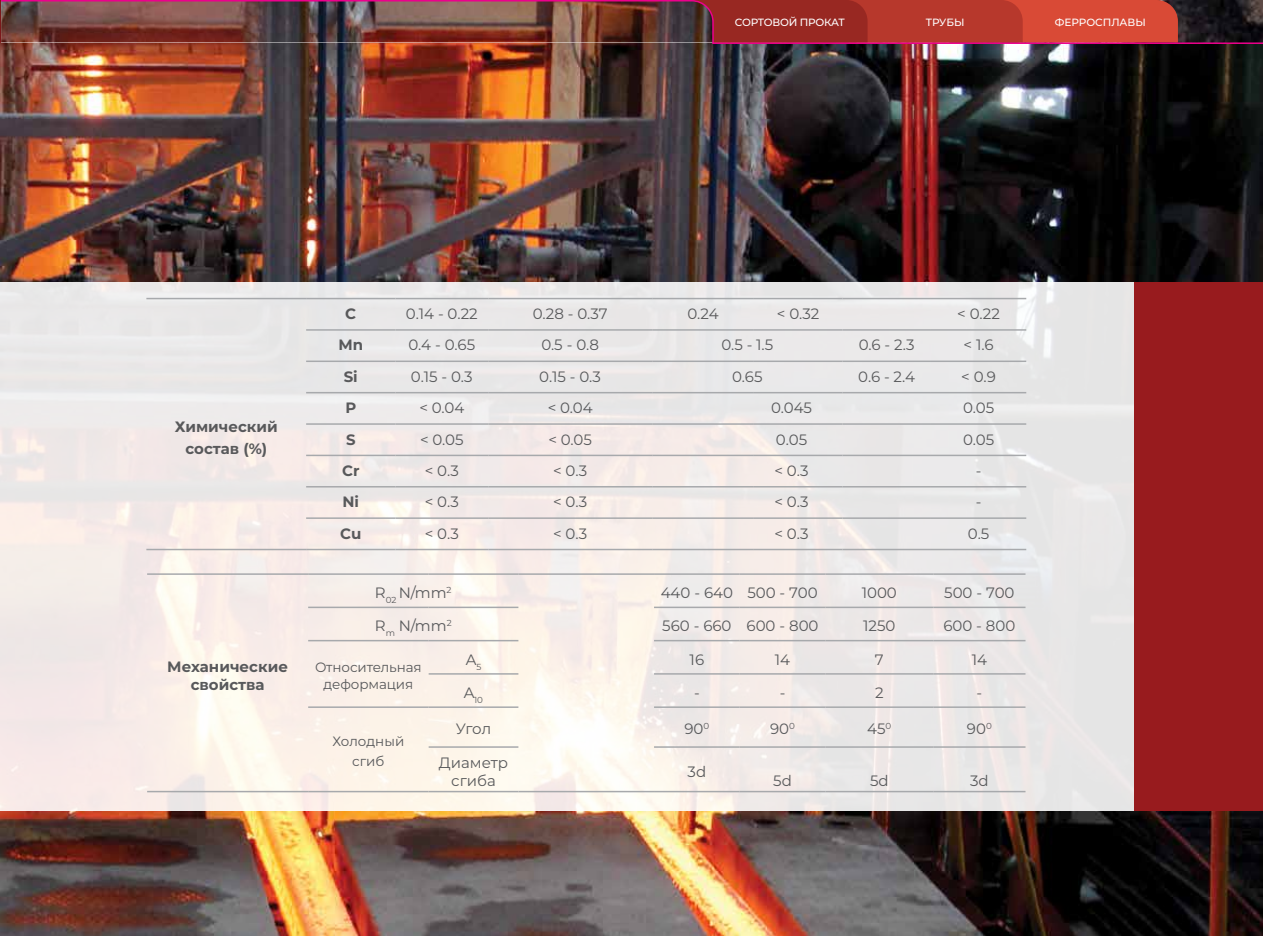
<style>
.page{position:relative;width:1263px;height:936px;background:#fff}
.page>*{position:absolute;margin:0;border:0;box-sizing:border-box;transform-origin:0 0}
.t1{font:15px/18px "Montserrat";color:#58595b;text-align:center}
.t2{font:700 15px/22.5px "Montserrat";color:#58595b;text-align:center}
.t3{font:13.5px/16.2px "Montserrat";letter-spacing:-.01em;color:#58595b;text-align:center}
.t4{font:500 10.5px "Montserrat";letter-spacing:-.015em;color:#fff}
.t5{font:8.7px "Montserrat";color:#58595b}
</style>
<div class="page">
<img style="left:0;top:0;width:1263px;height:935px">
<p class="t4" style="left:735px;top:15px;width:111px">СОРТОВОЙ ПРОКАТ</p>
<p class="t4" style="left:926px;top:15px;width:40px">ТРУБЫ</p>
<p class="t4" style="left:1055px;top:15px;width:93px">ФЕРРОСПЛАВЫ</p>
<p class="t2" style="left:175px;top:414px;width:105px">Химический состав (%)</p>
<p class="t2" style="left:167px;top:657px;width:122px;line-height:18px">Механические свойства</p>
<p class="t2" style="left:345px;top:302px;width:12px">C</p>
<p class="t1" style="left:406px;top:304px;width:73px">0.14 - 0.22</p>
<p class="t1" style="left:533px;top:304px;width:76px">0.28 - 0.37</p>
<p class="t1" style="left:687px;top:304px;width:33px">0.24</p>
<p class="t1" style="left:777px;top:304px;width:44px">&lt; 0.32</p>
<p class="t1" style="left:957px;top:304px;width:44px">&lt; 0.22</p>
<p class="t2" style="left:338px;top:333px;width:26px">Mn</p>
<p class="t1" style="left:409px;top:335px;width:68px">0.4 - 0.65</p>
<p class="t1" style="left:541px;top:335px;width:59px">0.5 - 0.8</p>
<p class="t1" style="left:721px;top:335px;width:53px">0.5 - 1.5</p>
<p class="t1" style="left:859px;top:335px;width:57px">0.6 - 2.3</p>
<p class="t1" style="left:963px;top:335px;width:32px">&lt; 1.6</p>
<p class="t2" style="left:344px;top:364px;width:16px">Si</p>
<p class="t1" style="left:411px;top:367px;width:63px">0.15 - 0.3</p>
<p class="t1" style="left:539px;top:367px;width:63px">0.15 - 0.3</p>
<p class="t1" style="left:732px;top:367px;width:32px">0.65</p>
<p class="t1" style="left:858px;top:367px;width:58px">0.6 - 2.4</p>
<p class="t1" style="left:961px;top:367px;width:36px">&lt; 0.9</p>
<p class="t2" style="left:345px;top:396px;width:12px">P</p>
<p class="t1" style="left:419px;top:398px;width:47px">&lt; 0.04</p>
<p class="t1" style="left:548px;top:398px;width:47px">&lt; 0.04</p>
<p class="t1" style="left:771px;top:398px;width:43px">0.045</p>
<p class="t1" style="left:963px;top:398px;width:33px">0.05</p>
<p class="t2" style="left:346px;top:427px;width:11px">S</p>
<p class="t1" style="left:420px;top:429px;width:45px">&lt; 0.05</p>
<p class="t1" style="left:548px;top:429px;width:45px">&lt; 0.05</p>
<p class="t1" style="left:776px;top:429px;width:33px">0.05</p>
<p class="t1" style="left:963px;top:429px;width:33px">0.05</p>
<p class="t2" style="left:342px;top:458px;width:19px">Cr</p>
<p class="t1" style="left:425px;top:461px;width:35px">&lt; 0.3</p>
<p class="t1" style="left:553px;top:461px;width:35px">&lt; 0.3</p>
<p class="t1" style="left:774px;top:461px;width:35px">&lt; 0.3</p>
<p class="t1" style="left:976px;top:461px;width:7px">-</p>
<p class="t2" style="left:342px;top:490px;width:18px">Ni</p>
<p class="t1" style="left:425px;top:492px;width:35px">&lt; 0.3</p>
<p class="t1" style="left:553px;top:492px;width:35px">&lt; 0.3</p>
<p class="t1" style="left:774px;top:492px;width:35px">&lt; 0.3</p>
<p class="t1" style="left:976px;top:492px;width:7px">-</p>
<p class="t2" style="left:340px;top:521px;width:23px">Cu</p>
<p class="t1" style="left:425px;top:524px;width:35px">&lt; 0.3</p>
<p class="t1" style="left:553px;top:524px;width:35px">&lt; 0.3</p>
<p class="t1" style="left:774px;top:524px;width:35px">&lt; 0.3</p>
<p class="t1" style="left:968px;top:524px;width:23px">0.5</p>
<p class="t1" style="left:375px;top:583px;width:78px">R<sub>02</sub> N/mm<sup>2</sup></p>
<p class="t1" style="left:661px;top:583px;width:158px">440 - 640 500 - 700</p>
<p class="t1" style="left:862px;top:583px;width:37px">1000</p>
<p class="t1" style="left:944px;top:583px;width:72px">500 - 700</p>
<p class="t1" style="left:375px;top:616px;width:78px">R<sub>m</sub> N/mm<sup>2</sup></p>
<p class="t1" style="left:662px;top:616px;width:158px">560 - 660 600 - 800</p>
<p class="t1" style="left:863px;top:616px;width:34px">1250</p>
<p class="t1" style="left:943px;top:616px;width:74px">600 - 800</p>
<p class="t3" style="left:315px;top:659px;width:108px">Относительная деформация</p>
<p class="t1" style="left:466px;top:649px;width:17px">A<sub>5</sub></p>
<p class="t1" style="left:690px;top:649px;width:16px">16</p>
<p class="t1" style="left:775px;top:649px;width:17px">14</p>
<p class="t1" style="left:875px;top:649px;width:10px">7</p>
<p class="t1" style="left:972px;top:649px;width:17px">14</p>
<p class="t5" style="left:464px;top:693px;width:21px"><sup>A</sup>10</p>
<p class="t1" style="left:694px;top:683px;width:7px">-</p>
<p class="t1" style="left:780px;top:683px;width:7px">-</p>
<p class="t1" style="left:875px;top:683px;width:10px">2</p>
<p class="t1" style="left:976px;top:683px;width:7px">-</p>
<p class="t3" style="left:332px;top:730px;width:73px;line-height:20.2px">Холодный сгиб</p>
<p class="t1" style="left:456px;top:719px;width:37px">Угол</p>
<p class="t1" style="left:684px;top:719px;width:26px">90<sup>0</sup></p>
<p class="t1" style="left:770px;top:719px;width:26px">90<sup>0</sup></p>
<p class="t1" style="left:867px;top:719px;width:26px">45<sup>0</sup></p>
<p class="t1" style="left:967px;top:719px;width:26px">90<sup>0</sup></p>
<p class="t1" style="left:439px;top:752px;width:71px">Диаметр сгиба</p>
<p class="t1" style="left:687px;top:761px;width:20px">3d</p>
<p class="t1" style="left:773px;top:770px;width:20px">5d</p>
<p class="t1" style="left:870px;top:770px;width:20px">5d</p>
<p class="t1" style="left:970px;top:770px;width:20px">3d</p>
</div>
